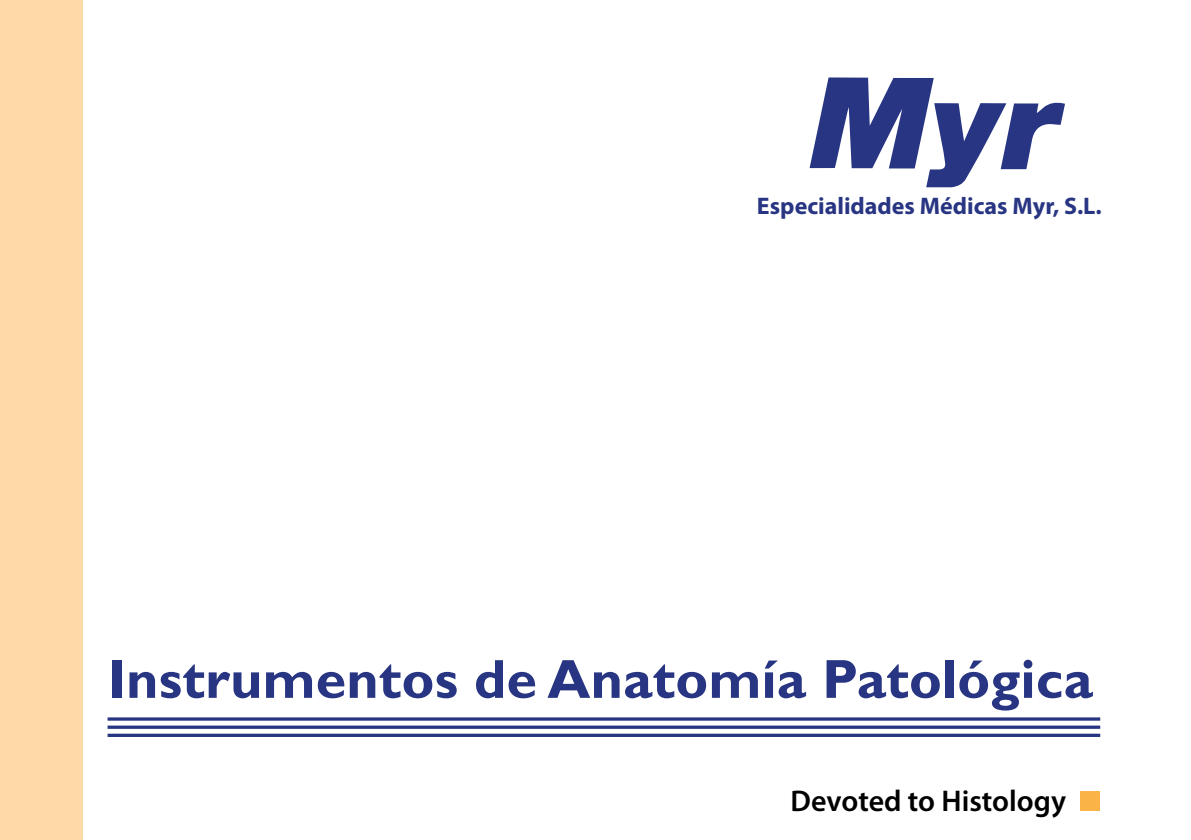
<style>
.page{position:relative;width:1191px;height:840px;background:#fff}
.page>*{position:absolute;margin:0;border:0;box-sizing:border-box;transform-origin:0 0}
.t1{font:700 55.2px "Gill Sans";letter-spacing:.005em;color:#283583}
.t2{font:600 30px "Myriad Pro";color:#000}
.t3{font:700 24px "Myriad Pro";color:#283583}
</style>
<div class="page">
<div style="left:0;top:0;width:83px;height:839px;background:#fedaa9"></div>
<svg style="left:809px;top:77px;width:256px;height:110px"></svg>
<hr style="left:108px;top:717px;width:992px;height:3px;background:#283583">
<hr style="left:108px;top:725px;width:992px;height:3px;background:#283583">
<hr style="left:108px;top:733px;width:992px;height:3px;background:#283583">
<div style="left:1080px;top:790px;width:20px;height:20px;background:#f9b347"></div>
<p class="t3" style="left:757px;top:192px;width:346px">Especialidades Médicas Myr, S.L.</p>
<p class="t1" style="left:108px;top:645px;width:987px">Instrumentos de Anatomía Patológica</p>
<p class="t2" style="left:790px;top:784px;width:277px">Devoted to Histology</p>
</div>
